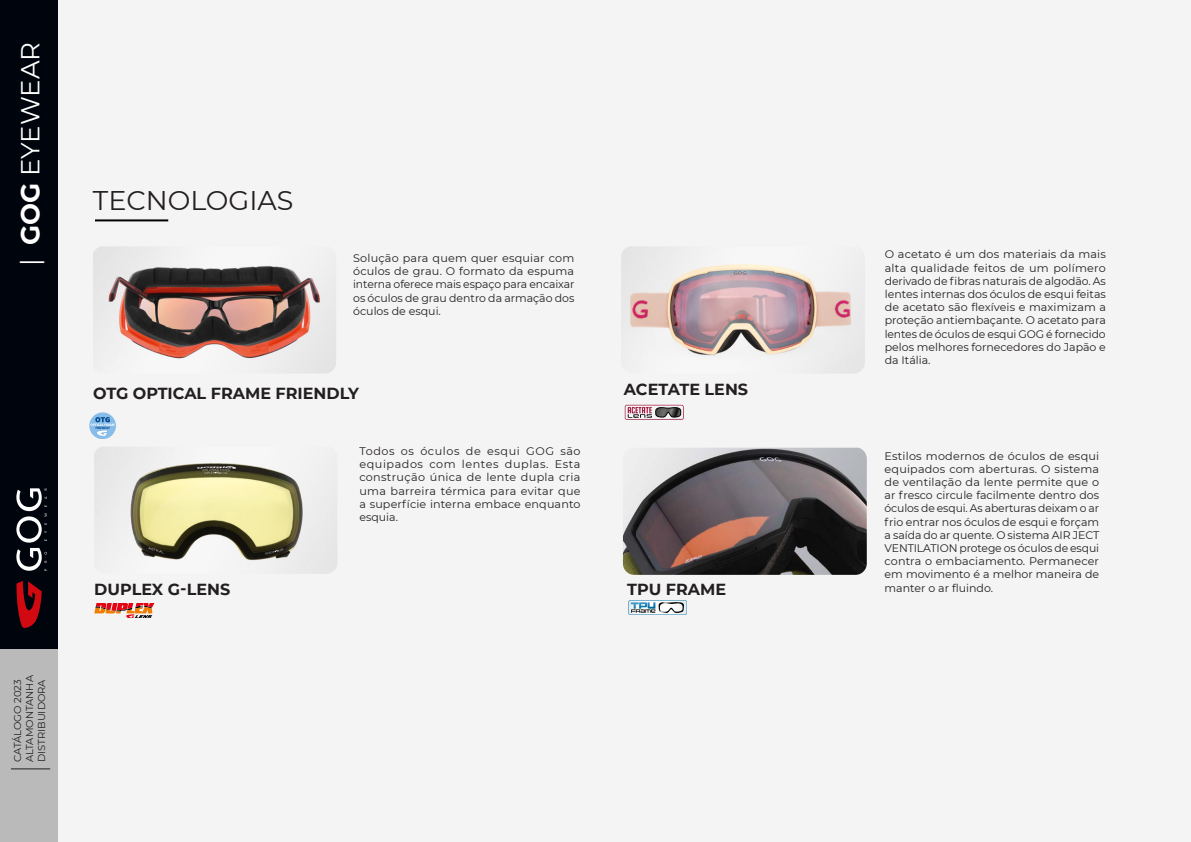
<style>
.page{position:relative;width:1191px;height:842px;background:#fff}
.page>*{position:absolute;margin:0;border:0;box-sizing:border-box;transform-origin:0 0}
.descrições{font:27px "Montserrat";color:#231f20}
.t1{font:26px "Montserrat";letter-spacing:-.01em;color:#fff}
.descrições-2{font:700 16px "Montserrat";color:#231f20}
.descrições-3{font:11px/13.2px "Montserrat";color:#231f20;text-align:justify}
.t2{font:10px/12px "Montserrat";color:#231f20}
.s1{font-weight:700}
</style>
<div class="page">
<div style="left:1px;top:0;width:61px;height:649px;background:#00040d"></div>
<div style="left:0;top:649px;width:61px;height:193px;background:#bababa"></div>
<hr style="left:11px;top:768px;width:39px;height:1px;background:#231f20">
<svg style="left:16px;top:488px;width:31px;height:83px"></svg>
<svg style="left:16px;top:581px;width:26px;height:47px"></svg>
<div style="left:59px;top:0;width:1132px;height:842px;background:#f4f4f4"></div>
<hr style="left:95px;top:219px;width:73px;height:2px;background:#000002">
<img style="left:93px;top:246px;width:243px;height:127px">
<div style="left:89px;top:412px;width:27px;height:27px;background:#87bde8;border-radius:50%"></div>
<svg style="left:90px;top:417px;width:25px;height:19px"></svg>
<img style="left:94px;top:447px;width:243px;height:127px">
<svg style="left:94px;top:603px;width:60px;height:15px"></svg>
<img style="left:621px;top:247px;width:244px;height:126px">
<svg style="left:625px;top:405px;width:58px;height:14px"></svg>
<img style="left:623px;top:448px;width:243px;height:127px">
<svg style="left:628px;top:600px;width:58px;height:14px"></svg>
<h2 class="t1" style="left:12px;top:266px;width:226px;rotate:-90deg">| <span class="s1">GOG</span> EYEWEAR</h2>
<p class="t2" style="left:11px;top:762px;width:89px;rotate:-90deg">CATÁLOGO 2023<br>ALTAMONTANHA<br>DISTRIBUIDORA</p>
<p class="descrições" style="left:93px;top:182px;width:202px">TECNOLOGIAS</p>
<p class="descrições-3" style="left:353px;top:251px;width:223px">Solução para quem quer esquiar com óculos de grau. O formato da espuma interna oferece mais espaço para encaixar os óculos de grau dentro da armação dos óculos de esqui.</p>
<p class="descrições-2" style="left:93px;top:382px;width:267px">OTG OPTICAL FRAME FRIENDLY</p>
<p class="descrições-2" style="left:94px;top:577px;width:137px">DUPLEX G-LENS</p>
<p class="descrições-3" style="left:359px;top:444px;width:223px">Todos os óculos de esqui GOG são equipados com lentes duplas. Esta construção única de lente dupla cria uma barreira térmica para evitar que a superfície interna embace enquanto esquia.</p>
<p class="descrições-2" style="left:624px;top:378px;width:126px">ACETATE LENS</p>
<p class="descrições-2" style="left:627px;top:578px;width:100px">TPU FRAME</p>
<p class="descrições-3" style="left:884px;top:248px;width:223px">O acetato é um dos materiais da mais alta qualidade feitos de um polímero derivado de fibras naturais de algodão. As lentes internas dos óculos de esqui feitas de acetato são flexíveis e maximizam a proteção antiembaçante. O acetato para lentes de óculos de esqui GOG é fornecido pelos melhores fornecedores do Japão e da Itália.</p>
<p class="descrições-3" style="left:884px;top:449px;width:216px">Estilos modernos de óculos de esqui equipados com aberturas. O sistema de ventilação da lente permite que o ar fresco circule facilmente dentro dos óculos de esqui. As aberturas deixam o ar frio entrar nos óculos de esqui e forçam a saída do ar quente. O sistema AIR JECT VENTILATION protege os óculos de esqui contra o embaciamento. Permanecer em movimento é a melhor maneira de manter o ar fluindo.</p>
</div>
